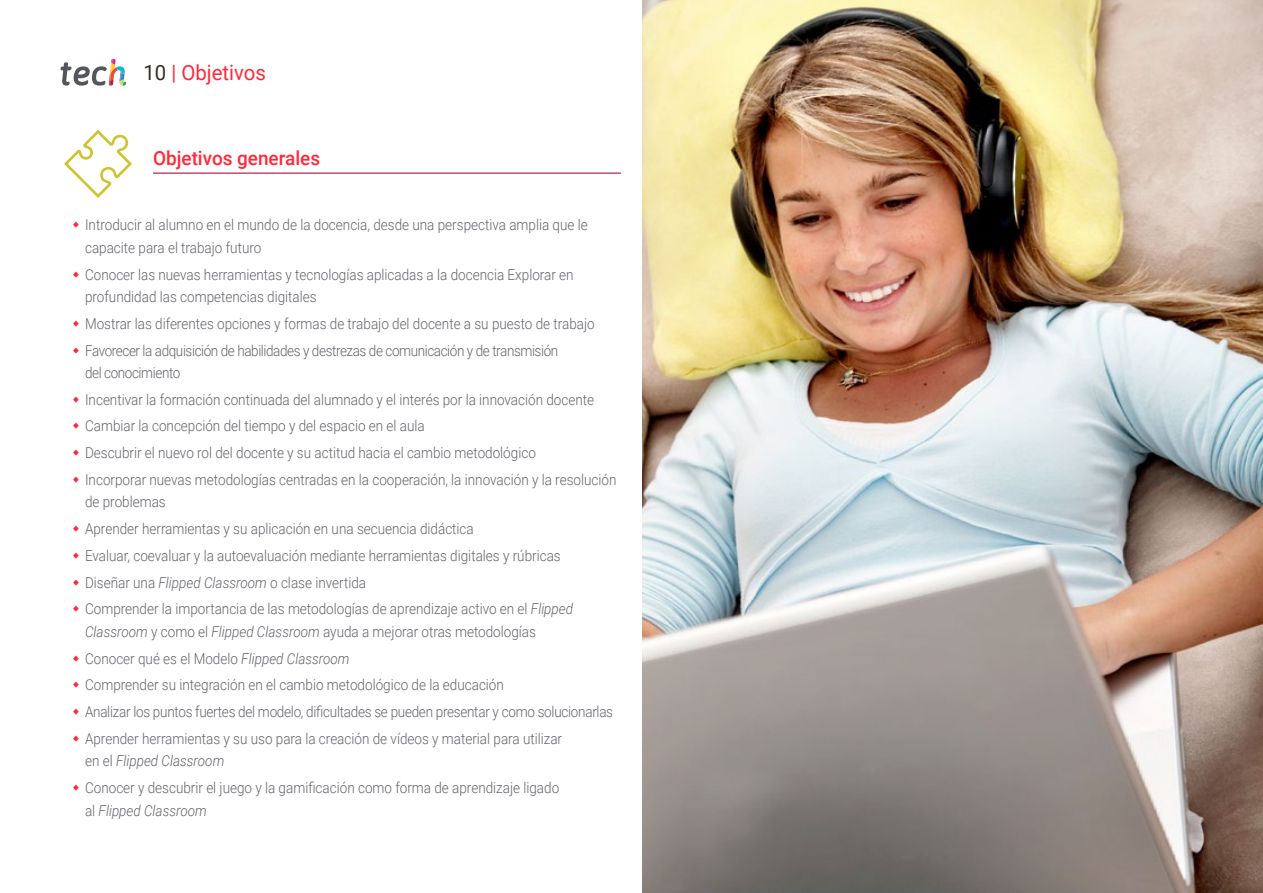
<style>
.page{position:relative;width:1263px;height:893px;background:#fff}
.page>*{position:absolute;margin:0;border:0;box-sizing:border-box;transform-origin:0 0}
.t1{font:21px "Roboto";color:#ff293a}
.t2{font:500 19.5px "Roboto";color:#ff293a}
.t3{font:300 15px/26.7px "Roboto";color:#61646a;scale:.9 1}
.t4{font:300 15px/26.7px "Roboto";letter-spacing:-.03em;color:#61646a;scale:.9 1}
.t5{font:italic 300 15px "Roboto";color:#61646a;scale:.9 1}
.s1{color:#312e20}
.s2{font-style:italic}
.s3{font-style:normal}
</style>
<div class="page">
<svg style="left:61px;top:59px;width:65px;height:27px"></svg>
<img style="left:642px;top:0;width:621px;height:893px">
<hr style="left:153px;top:173px;width:468px;height:1px;background:#ff293a">
<svg style="left:64px;top:130px;width:68px;height:68px"></svg>
<h1 class="t1" style="left:144px;top:57px;width:124px"><span class="s1">10</span> | Objetivos</h1>
<h2 class="t2" style="left:153px;top:144px;width:169px">Objetivos generales</h2>
<p class="t3" style="left:85px;top:213px;width:560px;line-height:22.5px">Introducir al alumno en el mundo de la docencia, desde una perspectiva amplia que le capacite para el trabajo futuro</p>
<p class="t3" style="left:85px;top:262px;width:544px;line-height:22.5px">Conocer las nuevas herramientas y tecnologías aplicadas a la docencia Explorar en profundidad las competencias digitales</p>
<p class="t4" style="left:85px;top:309px;width:568px">Mostrar las diferentes opciones y formas de trabajo del docente a su puesto de trabajo<br>Favorecer la adquisición de habilidades y destrezas de comunicación y de transmisión</p>
<p class="t3" style="left:85px;top:359px;width:592px">del conocimiento<br>Incentivar la formación continuada del alumnado y el interés por la innovación docente Cambiar la concepción del tiempo y del espacio en el aula<br>Descubrir el nuevo rol del docente y su actitud hacia el cambio metodológico<br>Incorporar nuevas metodologías centradas en la cooperación, la innovación y la resolución</p>
<p class="t3" style="left:85px;top:488px;width:544px">de problemas<br>Aprender herramientas y su aplicación en una secuencia didáctica<br>Evaluar, coevaluar y la autoevaluación mediante herramientas digitales y rúbricas Diseñar una <span class="s2">Flipped Classroom</span> o clase invertida<br>Comprender la importancia de las metodologías de aprendizaje activo en el <span class="s2">Flipped</span></p>
<p class="t3" style="left:85px;top:618px;width:588px"><span class="s2">Classroom</span> y como el <span class="s2">Flipped Classroom</span> ayuda a mejorar otras metodologías<br>Conocer qué es el Modelo <span class="s2">Flipped Classroom<br></span>Comprender su integración en el cambio metodológico de la educación<br>Analizar los puntos fuertes del modelo, dificultades se pueden presentar y como solucionarlas Aprender herramientas y su uso para la creación de vídeos y material para utilizar</p>
<p class="t3" style="left:85px;top:747px;width:528px">en el <span class="s2">Flipped Classroom<br></span>Conocer y descubrir el juego y la gamificación como forma de aprendizaje ligado</p>
<p class="t5" style="left:85px;top:800px;width:137px"><span class="s3">al</span> Flipped Classroom</p>
</div>
